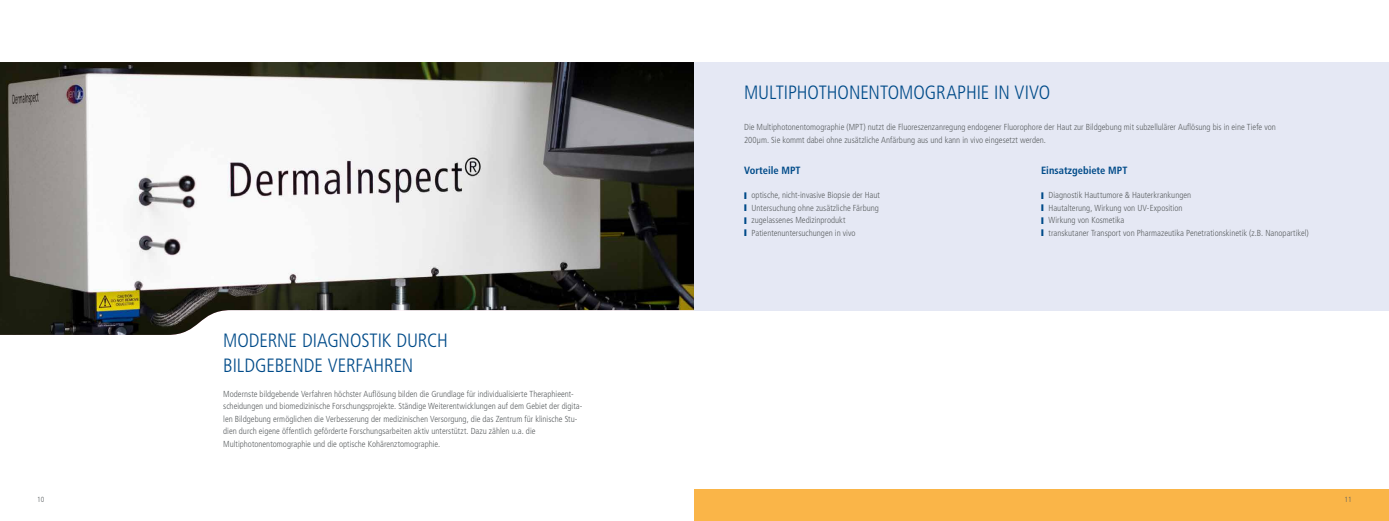
<style>
.page{position:relative;width:1389px;height:521px;background:#fff}
.page>*{position:absolute;margin:0;border:0;box-sizing:border-box;transform-origin:0 0}
.t1{font:300 condensed 19.25px/24.8px "Frutiger LT Std";letter-spacing:-.005em;color:#004b89}
.t2{font:700 condensed 10.5px "Frutiger LT Std";color:#004b89}
.t3{font:300 condensed 8.75px/12.4px "Frutiger LT Std";color:#5c6062}
.t4{font:300 condensed 7.44px "Frutiger LT Std";color:#5c6062}
.s1{color:#004b89}
</style>
<div class="page">
<img style="left:0;top:62px;width:694px;height:273px">
<div style="left:694px;top:62px;width:695px;height:248px;background:#e5e8f4"></div>
<div style="left:694px;top:490px;width:695px;height:31px;background:#fab548"></div>
<p class="t4" style="left:37px;top:495px;width:9px">10</p>
<h1 class="t1" style="left:223px;top:328px;width:226px">MODERNE DIAGNOSTIK DURCH<br>BILDGEBENDE VERFAHREN</h1>
<p class="t3" style="left:223px;top:388px;width:361px">Modernste bildgebende Verfahren höchster Auflösung bilden die Grundlage für individualisierte Theraphieent&shy;scheidungen und biomedizinische Forschungsprojekte. Ständige Weiterentwicklungen auf dem Gebiet der digita&shy;len Bildgebung ermöglichen die Verbesserung der medizinischen Versorgung, die das Zentrum für klinische Stu&shy;dien durch eigene öffentlich geförderte Forschungsarbeiten aktiv unterstützt. Dazu zählen u.a. die Multiphotonentomographie und die optische Kohärenztomographie.</p>
<h1 class="t1" style="left:744px;top:80px;width:308px">MULTIPHOTHONENTOMOGRAPHIE IN VIVO</h1>
<p class="t3" style="left:744px;top:121px;width:533px">Die Multiphotonentomographie (MPT) nutzt die Fluoreszenzanregung endogener Fluorophore der Haut zur Bildgebung mit subzellulärer Auflösung bis in eine Tiefe von<br>200μm. Sie kommt dabei ohne zusätzliche Anfärbung aus und kann in vivo eingesetzt werden.</p>
<p class="t2" style="left:744px;top:164px;width:58px">Vorteile MPT</p>
<p class="t3" style="left:744px;top:189px;width:137px"><span class="s1">❙</span> optische, nicht-invasive Biopsie der Haut <span class="s1">❙</span> Untersuchung ohne zusätzliche Färbung <span class="s1">❙</span> zugelassenes Medizinprodukt<br><span class="s1">❙</span> Patientenuntersuchungen in vivo</p>
<p class="t2" style="left:1041px;top:164px;width:88px">Einsatzgebiete MPT</p>
<p class="t3" style="left:1041px;top:189px;width:269px"><span class="s1">❙</span> Diagnostik Hauttumore &amp; Hauterkrankungen<br><span class="s1">❙</span> Hautalterung, Wirkung von UV-Exposition<br><span class="s1">❙</span> Wirkung von Kosmetika<br><span class="s1">❙</span> transkutaner Transport von Pharmazeutika Penetrationskinetik (z.B. Nanopartikel)</p>
<p class="t4" style="left:1345px;top:495px;width:9px">11</p>
</div>
